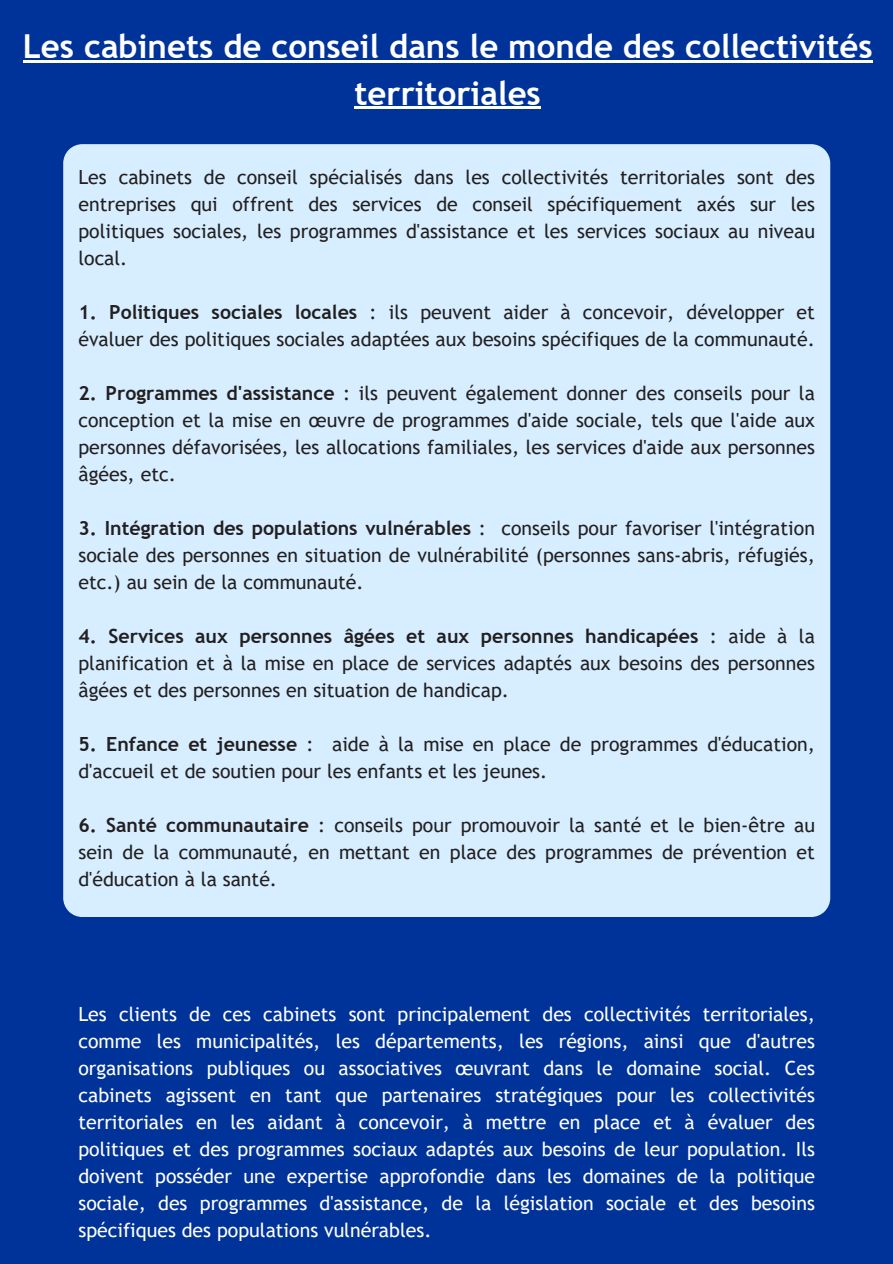
<style>
.page{position:relative;width:893px;height:1264px;background:#fff}
.page>*{position:absolute;margin:0;border:0;box-sizing:border-box;transform-origin:0 0}
.t1{font:700 33px/46.2px "Trebuchet MS";color:#fff;text-align:center}
.t2{font:19.5px/27px "Trebuchet MS";color:#231f20;text-align:justify}
.t3{font:19.5px/27px "Trebuchet MS";color:#fff;text-align:justify}
.s1{font-weight:700}
</style>
<div class="page">
<div style="left:0;top:0;width:892px;height:1263px;background:#039"></div>
<div style="left:63px;top:144px;width:767px;height:773px;background:#d6eeff"></div>
<hr style="left:23px;top:61px;width:849px;height:2px;background:#fff">
<hr style="left:354px;top:107px;width:187px;height:2px;background:#fff">
<p class="t1" style="left:23px;top:24px;width:851px">Les cabinets de conseil dans le monde des collectivités territoriales</p>
<p class="t2" style="left:78px;top:163px;width:738px">Les cabinets de conseil spécialisés dans les collectivités territoriales sont des entreprises qui offrent des services de conseil spécifiquement axés sur les politiques sociales, les programmes d'assistance et les services sociaux au niveau local.</p>
<p class="t2" style="left:78px;top:298px;width:738px"><span class="s1">1. Politiques sociales locales</span> : ils peuvent aider à concevoir, développer et évaluer des politiques sociales adaptées aux besoins spécifiques de la communauté.</p>
<p class="t2" style="left:78px;top:379px;width:738px"><span class="s1">2. Programmes d'assistance</span> : ils peuvent également donner des conseils pour la conception et la mise en œuvre de programmes d'aide sociale, tels que l'aide aux personnes défavorisées, les allocations familiales, les services d'aide aux personnes âgées, etc.</p>
<p class="t2" style="left:78px;top:514px;width:738px"><span class="s1">3. Intégration des populations vulnérables</span> : conseils pour favoriser l'intégration sociale des personnes en situation de vulnérabilité (personnes sans-abris, réfugiés, etc.) au sein de la communauté.</p>
<p class="t2" style="left:78px;top:622px;width:738px"><span class="s1">4. Services aux personnes âgées et aux personnes handicapées</span> : aide à la planification et à la mise en place de services adaptés aux besoins des personnes âgées et des personnes en situation de handicap.</p>
<p class="t2" style="left:78px;top:730px;width:738px"><span class="s1">5. Enfance et jeunesse</span> : aide à la mise en place de programmes d'éducation, d'accueil et de soutien pour les enfants et les jeunes.</p>
<p class="t2" style="left:78px;top:811px;width:738px"><span class="s1">6. Santé communautaire</span> : conseils pour promouvoir la santé et le bien-être au sein de la communauté, en mettant en place des programmes de prévention et d'éducation à la santé.</p>
<p class="t3" style="left:78px;top:1000px;width:738px">Les clients de ces cabinets sont principalement des collectivités territoriales, comme les municipalités, les départements, les régions, ainsi que d'autres organisations publiques ou associatives œuvrant dans le domaine social. Ces cabinets agissent en tant que partenaires stratégiques pour les collectivités territoriales en les aidant à concevoir, à mettre en place et à évaluer des politiques et des programmes sociaux adaptés aux besoins de leur population. Ils doivent posséder une expertise approfondie dans les domaines de la politique sociale, des programmes d'assistance, de la législation sociale et des besoins spécifiques des populations vulnérables.</p>
</div>
